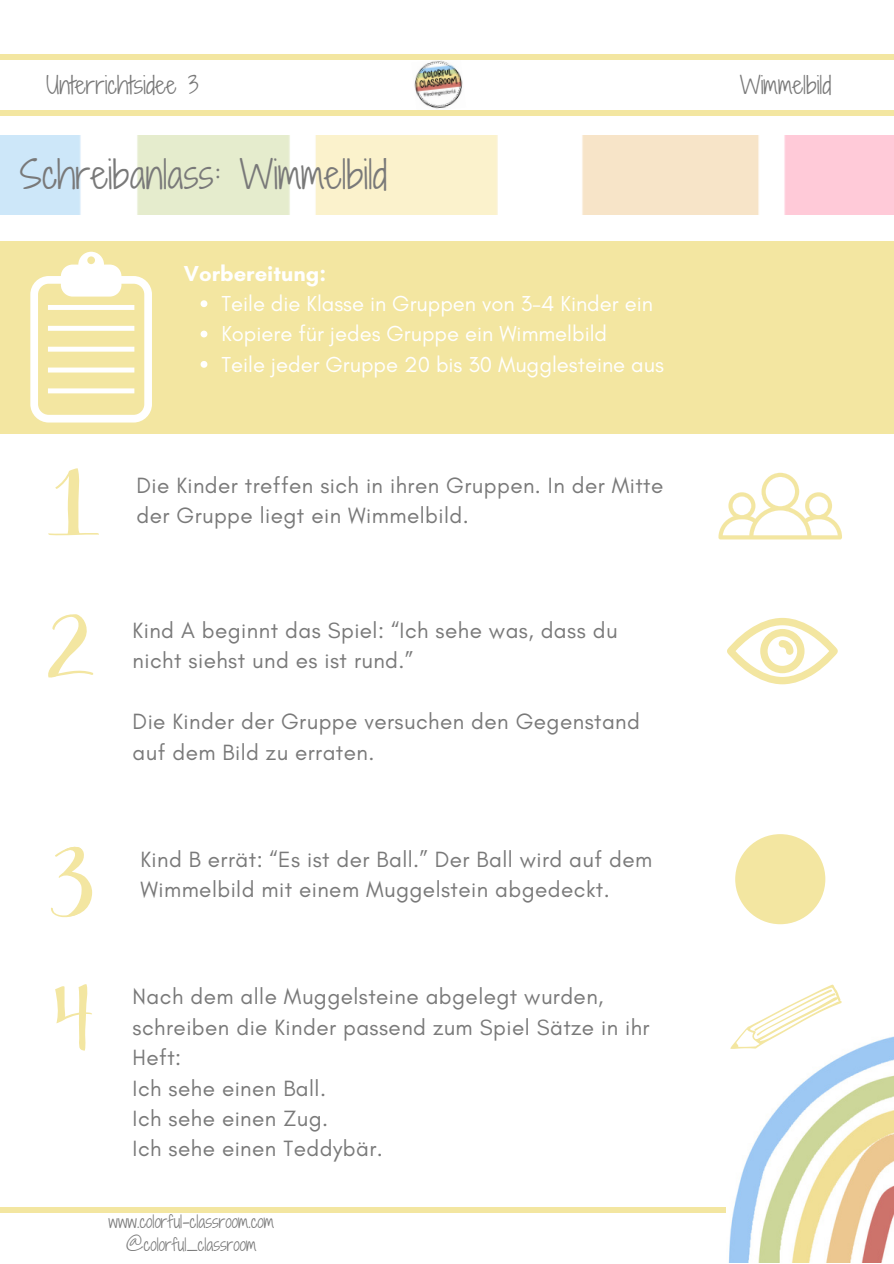
<style>
.page{position:relative;width:894px;height:1264px;background:#fff}
.page>*{position:absolute;margin:0;border:0;box-sizing:border-box;transform-origin:0 0}
.t1{font:37.35px "Shadows Into Light Two";color:#797979}
.t2{font:23.1px "Shadows Into Light Two";color:#797979}
.t3{font:22.5px/30.3px "Glacial Indifference";letter-spacing:.02em;color:#797979}
.t4{font:22.05px "Glacial Indifference";color:#fff}
.t5{font:700 22.05px "Glacial Indifference";color:#fff}
.t6{font:16.5px "Shadows Into Light Two";color:#797979}
</style>
<div class="page">
<img style="left:414px;top:60px;width:49px;height:49px">
<div style="left:0;top:54px;width:893px;height:6px;background:#f3e6a1"></div>
<div style="left:0;top:110px;width:893px;height:6px;background:#f3e6a1"></div>
<img style="left:0;top:136px;width:893px;height:79px">
<svg style="left:48px;top:468px;width:51px;height:68px"></svg>
<svg style="left:48px;top:614px;width:45px;height:63px"></svg>
<svg style="left:51px;top:846px;width:41px;height:71px"></svg>
<div style="left:0;top:241px;width:893px;height:192px;background:#f3e6a1"></div>
<div style="left:0;top:1206px;width:893px;height:6px;background:#f3e6a1"></div>
<img style="left:726px;top:1036px;width:167px;height:226px">
<svg style="left:30px;top:252px;width:122px;height:170px"></svg>
<svg style="left:55px;top:984px;width:37px;height:66px"></svg>
<svg style="left:718px;top:473px;width:123px;height:66px"></svg>
<svg style="left:727px;top:618px;width:110px;height:66px"></svg>
<div style="left:735px;top:834px;width:90px;height:90px;background:#f3e6a1;border-radius:50%"></div>
<svg style="left:730px;top:984px;width:111px;height:65px"></svg>
<svg style="left:200px;top:300px;width:7px;height:7px"></svg>
<svg style="left:200px;top:330px;width:7px;height:7px"></svg>
<svg style="left:200px;top:361px;width:7px;height:7px"></svg>
<p class="t2" style="left:46px;top:68px;width:154px">Unterrichtsidee 3</p>
<p class="t2" style="left:739px;top:68px;width:93px">Wimmelbild</p>
<p class="t1" style="left:20px;top:147px;width:369px">Schreibanlass: Wimmelbild</p>
<p class="t5" style="left:184px;top:260px;width:144px">Vorbereitung:</p>
<p class="t4" style="left:221px;top:290px;width:433px">Teile die Klasse in Gruppen von 3-4 Kinder ein</p>
<p class="t4" style="left:221px;top:320px;width:387px">Kopiere für jedes Gruppe ein Wimmelbild</p>
<p class="t4" style="left:221px;top:351px;width:444px">Teile jeder Gruppe 20 bis 30 Mugglesteine aus</p>
<p class="t3" style="left:136px;top:470px;width:528px">Die Kinder treffen sich in ihren Gruppen. In der Mitte der Gruppe liegt ein Wimmelbild.</p>
<p class="t3" style="left:133px;top:615px;width:486px">Kind A beginnt das Spiel: “Ich sehe was, dass du nicht siehst und es ist rund.”</p>
<p class="t3" style="left:133px;top:706px;width:508px">Die Kinder der Gruppe versuchen den Gegenstand auf dem Bild zu erraten.</p>
<p class="t3" style="left:140px;top:844px;width:513px">Kind B errät: “Es ist der Ball.” Der Ball wird auf dem<br>Wimmelbild mit einem Muggelstein abgedeckt.</p>
<p class="t3" style="left:133px;top:981px;width:518px">Nach dem alle Muggelsteine abgelegt wurden, schreiben die Kinder passend zum Spiel Sätze in ihr<br>Heft:</p>
<p class="t3" style="left:133px;top:1072px;width:195px">Ich sehe einen Ball.</p>
<p class="t3" style="left:133px;top:1102px;width:197px">Ich sehe einen Zug.</p>
<p class="t3" style="left:133px;top:1133px;width:252px">Ich sehe einen Teddybär.</p>
<p class="t6" style="left:108px;top:1209px;width:167px">www.colorful-classroom.com</p>
<p class="t6" style="left:126px;top:1232px;width:132px">@colorful_classroom</p>
</div>
